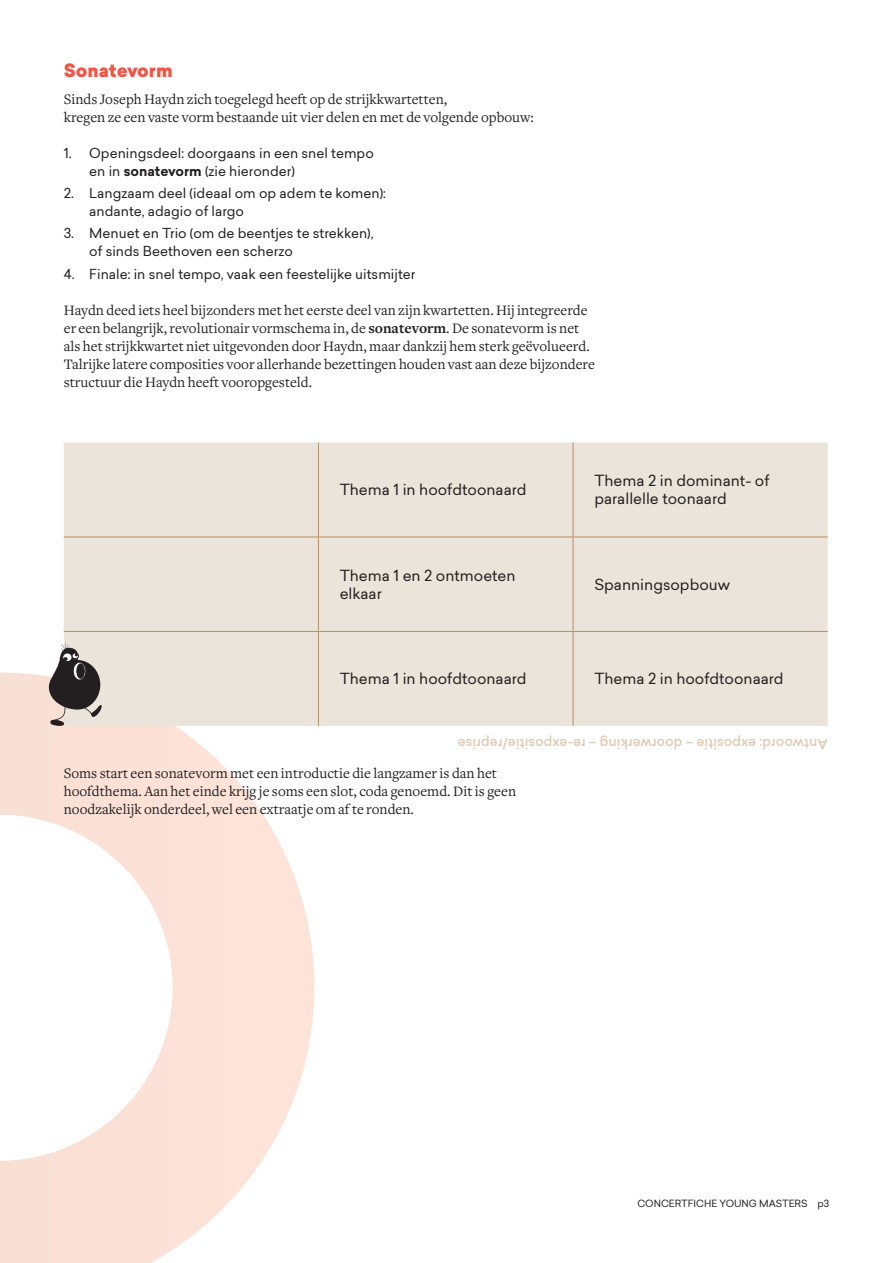
<style>
.page{position:relative;width:893px;height:1263px;background:#fff}
.page>*{position:absolute;margin:0;border:0;box-sizing:border-box;transform-origin:0 0}
.t1{font:900 18px "Sailec";color:#f05547}
.t2{font:15px/18px "Freight Text";color:#231f20}
.t3{font:15px/18px "Sailec";color:#231f20}
.t4{font:13.5px/18px "Sailec";color:#231f20}
.t5{font:500 13.5px "Sailec";color:#decbb5}
.t6{font:9.75px "Sailec";color:#231f20}
.s1{font-weight:700}
</style>
<div class="page">
<svg style="left:0;top:673px;width:314px;height:590px"></svg>
<div style="left:64px;top:442px;width:764px;height:284px;background:#ebe4da"></div>
<hr style="left:318px;top:442px;width:1px;height:95px;background:#b48f65">
<hr style="left:573px;top:442px;width:1px;height:95px;background:#b48f65">
<hr style="left:64px;top:537px;width:254px;height:1px;background:#b48f65">
<hr style="left:318px;top:537px;width:255px;height:1px;background:#b48f65">
<hr style="left:318px;top:537px;width:1px;height:94px;background:#b48f65">
<hr style="left:573px;top:537px;width:255px;height:1px;background:#b48f65">
<hr style="left:573px;top:537px;width:1px;height:94px;background:#b48f65">
<hr style="left:64px;top:631px;width:254px;height:1px;background:#b48f65">
<hr style="left:318px;top:631px;width:255px;height:1px;background:#b48f65">
<hr style="left:318px;top:632px;width:1px;height:94px;background:#b48f65">
<hr style="left:573px;top:631px;width:255px;height:1px;background:#b48f65">
<hr style="left:573px;top:632px;width:1px;height:94px;background:#b48f65">
<svg style="left:49px;top:643px;width:53px;height:83px;background:#87817e"></svg>
<p class="t1" style="left:64px;top:58px;width:110px">Sonatevorm</p>
<p class="t2" style="left:64px;top:90px;width:472px">Sinds Joseph Haydn zich toegelegd heeft op de strijkkwartetten,<br>kregen ze een vaste vorm bestaande uit vier delen en met de volgende opbouw:</p>
<p class="t4" style="left:89px;top:144px;width:286px;text-indent:-26px">1. Openingsdeel: doorgaans in een snel tempo en in <span class="s1">sonatevorm</span> (zie hieronder)</p>
<p class="t4" style="left:89px;top:184px;width:298px;text-indent:-26px">2. Langzaam deel (ideaal om op adem te komen): andante, adagio of largo</p>
<p class="t4" style="left:89px;top:224px;width:286px;text-indent:-26px">3. Menuet en Trio (om de beentjes te strekken), of sinds Beethoven een scherzo</p>
<p class="t4" style="left:64px;top:264px;width:353px">4. Finale: in snel tempo, vaak een feestelijke uitsmijter</p>
<p class="t2" style="left:64px;top:301px;width:533px">Haydn deed iets heel bijzonders met het eerste deel van zijn kwartetten. Hij integreerde er een belangrijk, revolutionair vormschema in, de <span class="s1">sonatevorm</span>. De sonatevorm is net als het strijkkwartet niet uitgevonden door Haydn, maar dankzij hem sterk geëvolueerd.<br>Talrijke latere composities voor allerhande bezettingen houden vast aan deze bijzondere structuur die Haydn heeft vooropgesteld.</p>
<p class="t3" style="left:340px;top:481px;width:188px">Thema 1 in hoofdtoonaard</p>
<p class="t3" style="left:594px;top:472px;width:177px">Thema 2 in dominant- of parallelle toonaard</p>
<p class="t3" style="left:340px;top:566px;width:177px">Thema 1 en 2 ontmoeten elkaar</p>
<p class="t3" style="left:594px;top:575px;width:137px">Spanningsopbouw</p>
<p class="t3" style="left:340px;top:670px;width:188px">Thema 1 in hoofdtoonaard</p>
<p class="t3" style="left:594px;top:670px;width:191px">Thema 2 in hoofdtoonaard</p>
<p class="t5" style="left:828px;top:754px;width:371px;rotate:-180deg">Antwoord: expositie – doorwerking – re-expositie/reprise</p>
<p class="t2" style="left:64px;top:764px;width:454px">Soms start een sonatevorm met een introductie die langzamer is dan het hoofdthema. Aan het einde krijg je soms een slot, coda genoemd. Dit is geen noodzakelijk onderdeel, wel een extraatje om af te ronden.</p>
<p class="t6" style="left:637px;top:1196px;width:193px">CONCERTFICHE YOUNG MASTERS p3</p>
</div>
